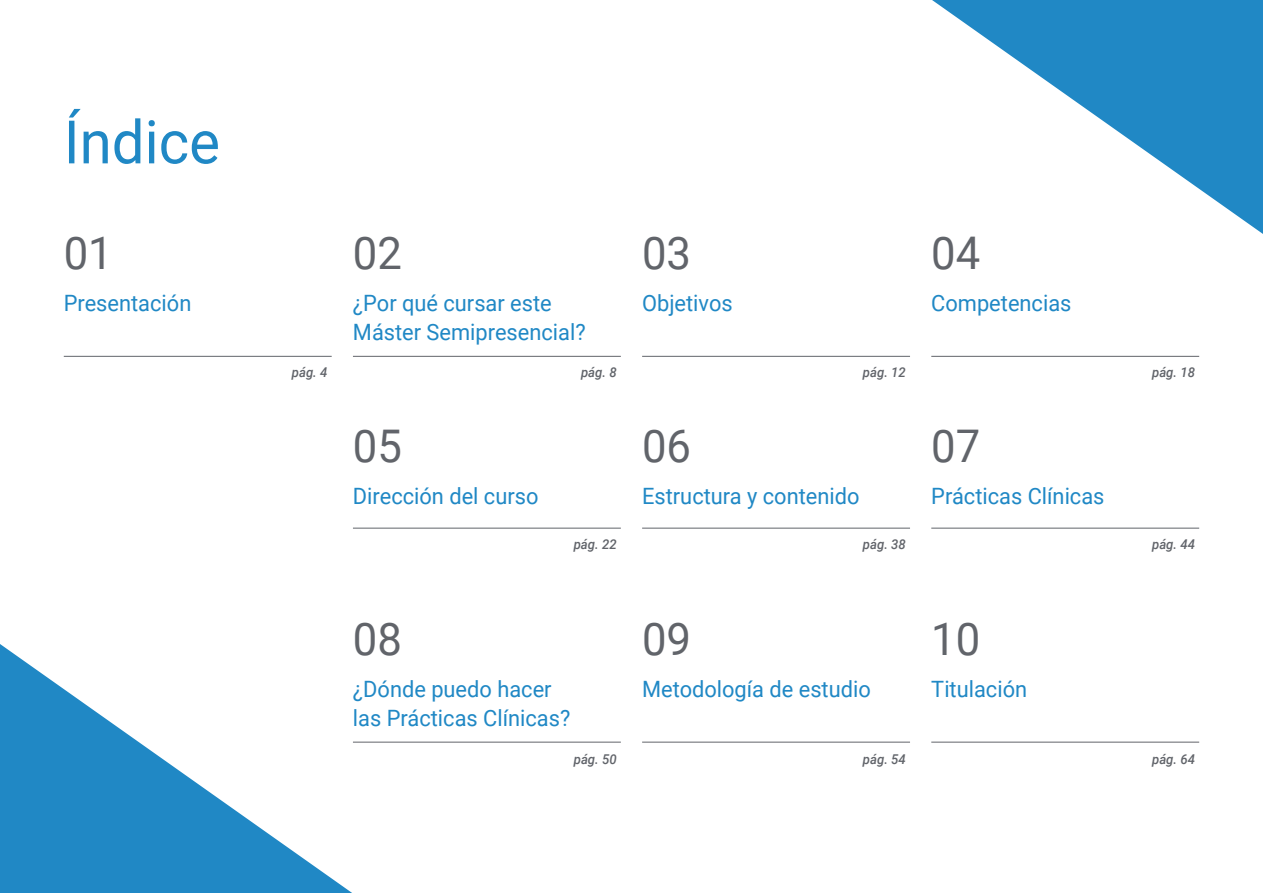
<style>
.page{position:relative;width:1263px;height:893px;background:#fff}
.page>*{position:absolute;margin:0;border:0;box-sizing:border-box;transform-origin:0 0}
.t1{font:60px "Roboto";color:#2088c5}
.t2{font:45px "Roboto";color:#61646a}
.t3{font:22.5px/28.5px "Roboto";color:#2088c5}
.t4{font:italic 500 13.5px "Roboto";color:#61646a}
</style>
<div class="page">
<svg style="left:0;top:644px;width:352px;height:249px"></svg>
<svg style="left:932px;top:0;width:331px;height:234px"></svg>
<hr style="left:64px;top:356px;width:268px;height:1px;background:#61646a">
<hr style="left:642px;top:528px;width:268px;height:1px;background:#61646a">
<hr style="left:353px;top:528px;width:268px;height:1px;background:#61646a">
<hr style="left:353px;top:356px;width:268px;height:1px;background:#61646a">
<hr style="left:642px;top:356px;width:268px;height:1px;background:#61646a">
<hr style="left:931px;top:528px;width:268px;height:1px;background:#61646a">
<hr style="left:353px;top:742px;width:268px;height:1px;background:#61646a">
<hr style="left:642px;top:742px;width:268px;height:1px;background:#61646a">
<hr style="left:931px;top:742px;width:268px;height:1px;background:#61646a">
<hr style="left:931px;top:356px;width:268px;height:1px;background:#61646a">
<h1 class="t1" style="left:64px;top:100px;width:158px">Índice</h1>
<h2 class="t2" style="left:64px;top:221px;width:51px">01</h2>
<h2 class="t2" style="left:642px;top:221px;width:51px">03</h2>
<h2 class="t2" style="left:353px;top:221px;width:51px">02</h2>
<h2 class="t2" style="left:931px;top:221px;width:51px">04</h2>
<p class="t3" style="left:64px;top:288px;width:129px">Presentación</p>
<p class="t3" style="left:353px;top:288px;width:234px">¿Por qué cursar este<br>Máster Semipresencial?</p>
<p class="t3" style="left:642px;top:288px;width:92px">Objetivos</p>
<p class="t3" style="left:931px;top:288px;width:142px">Competencias</p>
<p class="t4" style="left:292px;top:363px;width:37px">pág. 4</p>
<p class="t4" style="left:581px;top:363px;width:37px">pág. 8</p>
<p class="t4" style="left:863px;top:363px;width:44px">pág. 12</p>
<p class="t4" style="left:1152px;top:363px;width:44px">pág. 18</p>
<h2 class="t2" style="left:353px;top:414px;width:51px">05</h2>
<h2 class="t2" style="left:642px;top:414px;width:51px">06</h2>
<h2 class="t2" style="left:931px;top:414px;width:51px">07</h2>
<p class="t3" style="left:353px;top:481px;width:187px">Dirección del curso</p>
<p class="t3" style="left:642px;top:481px;width:219px">Estructura y contenido</p>
<p class="t3" style="left:931px;top:481px;width:175px">Prácticas Clínicas</p>
<p class="t4" style="left:574px;top:535px;width:44px">pág. 22</p>
<p class="t4" style="left:863px;top:535px;width:44px">pág. 38</p>
<p class="t4" style="left:1152px;top:535px;width:44px">pág. 44</p>
<h2 class="t2" style="left:353px;top:607px;width:51px">08</h2>
<h2 class="t2" style="left:642px;top:607px;width:51px">09</h2>
<h2 class="t2" style="left:931px;top:607px;width:51px">10</h2>
<p class="t3" style="left:353px;top:674px;width:200px">¿Dónde puedo hacer</p>
<p class="t3" style="left:642px;top:674px;width:230px">Metodología de estudio</p>
<p class="t3" style="left:353px;top:703px;width:219px">las Prácticas Clínicas?</p>
<p class="t3" style="left:931px;top:674px;width:97px">Titulación</p>
<p class="t4" style="left:574px;top:749px;width:44px">pág. 50</p>
<p class="t4" style="left:863px;top:749px;width:44px">pág. 54</p>
<p class="t4" style="left:1152px;top:749px;width:44px">pág. 64</p>
</div>
